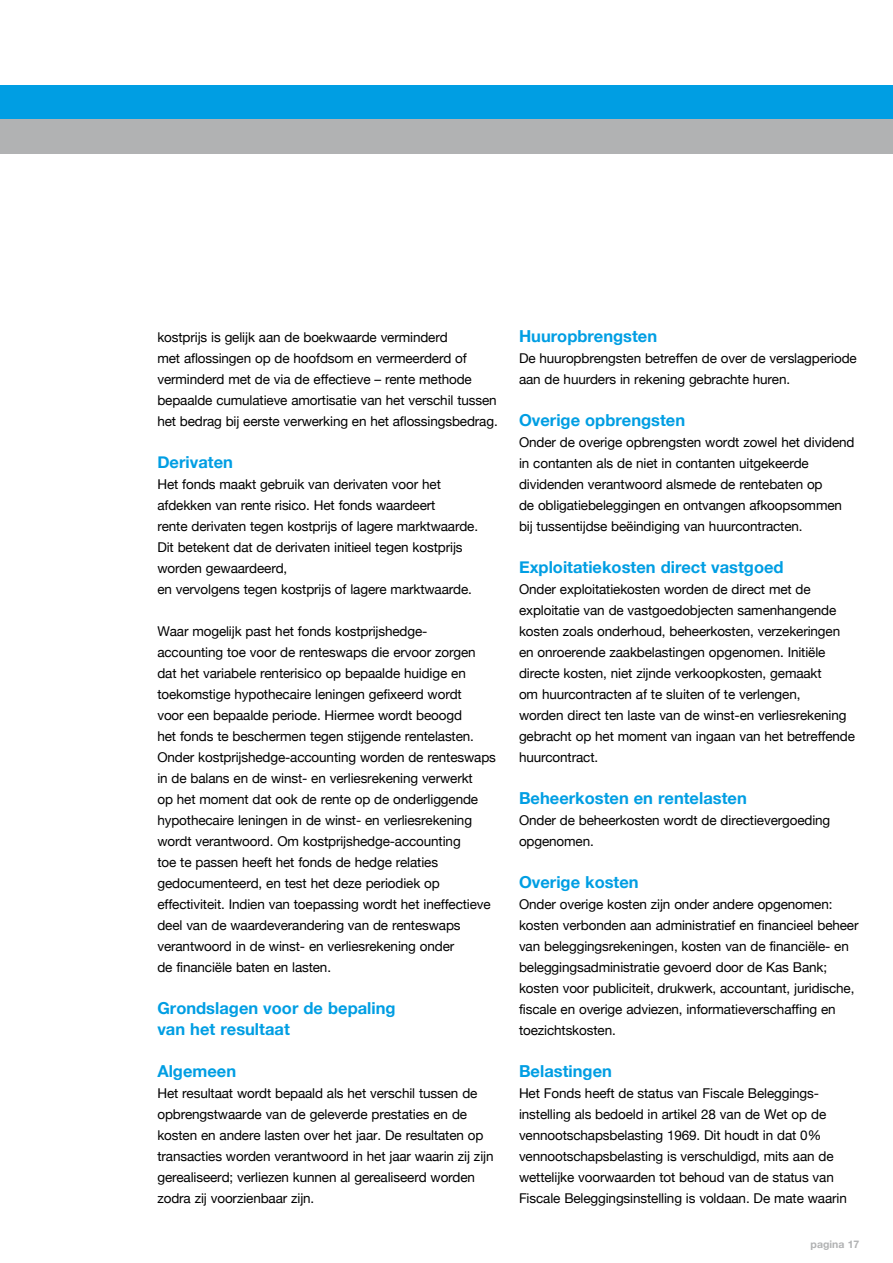
<style>
.page{position:relative;width:893px;height:1263px;background:#fff}
.page>*{position:absolute;margin:0;border:0;box-sizing:border-box;transform-origin:0 0}
.t1{font:700 16.5px/21px "Helvetica Neue";color:#009ee3}
.t2{font:13.5px/21px "Helvetica Neue";letter-spacing:-.01em;color:#000}
.t3{font:700 10.5px "Helvetica Neue";color:#b1b2b3}
</style>
<div class="page">
<div style="left:0;top:85px;width:21px;height:34px;background:#009ee3"></div>
<div style="left:0;top:119px;width:21px;height:34px;background:#b1b2b3"></div>
<div style="left:21px;top:85px;width:871px;height:34px;background:#009ee3"></div>
<div style="left:21px;top:119px;width:871px;height:34px;background:#b1b2b3"></div>
<p class="t2" style="left:157px;top:328px;width:342px">kostprijs is gelijk aan de boekwaarde verminderd<br>met aflossingen op de hoofdsom en vermeerderd of verminderd met de via de effectieve – rente methode bepaalde cumulatieve amortisatie van het verschil tussen het bedrag bij eerste verwerking en het aflossingsbedrag.</p>
<p class="t1" style="left:157px;top:453px;width:77px">Derivaten</p>
<p class="t2" style="left:157px;top:475px;width:322px">Het fonds maakt gebruik van derivaten voor het afdekken van rente risico. Het fonds waardeert<br>rente derivaten tegen kostprijs of lagere marktwaarde.<br>Dit betekent dat de derivaten initieel tegen kostprijs worden gewaardeerd,<br>en vervolgens tegen kostprijs of lagere marktwaarde.</p>
<p class="t2" style="left:157px;top:622px;width:340px">Waar mogelijk past het fonds kostprijshedge&shy;accounting toe voor de renteswaps die ervoor zorgen dat het variabele renterisico op bepaalde huidige en toekomstige hypothecaire leningen gefixeerd wordt<br>voor een bepaalde periode. Hiermee wordt beoogd<br>het fonds te beschermen tegen stijgende rentelasten.<br>Onder kostprijshedge-accounting worden de renteswaps in de balans en de winst- en verliesrekening verwerkt<br>op het moment dat ook de rente op de onderliggende hypothecaire leningen in de winst- en verliesrekening wordt verantwoord. Om kostprijshedge-accounting<br>toe te passen heeft het fonds de hedge relaties gedocumenteerd, en test het deze periodiek op effectiviteit. Indien van toepassing wordt het ineffectieve deel van de waardeverandering van de renteswaps verantwoord in de winst- en verliesrekening onder<br>de financiële baten en lasten.</p>
<p class="t1" style="left:157px;top:999px;width:240px">Grondslagen voor de bepaling van het resultaat</p>
<p class="t1" style="left:157px;top:1062px;width:80px">Algemeen</p>
<p class="t2" style="left:157px;top:1084px;width:337px">Het resultaat wordt bepaald als het verschil tussen de opbrengstwaarde van de geleverde prestaties en de kosten en andere lasten over het jaar. De resultaten op transacties worden verantwoord in het jaar waarin zij zijn gerealiseerd; verliezen kunnen al gerealiseerd worden zodra zij voorzienbaar zijn.</p>
<p class="t1" style="left:519px;top:327px;width:140px">Huuropbrengsten</p>
<p class="t2" style="left:519px;top:349px;width:339px">De huuropbrengsten betreffen de over de verslagperiode aan de huurders in rekening gebrachte huren.</p>
<p class="t1" style="left:519px;top:411px;width:168px">Overige opbrengsten</p>
<p class="t2" style="left:519px;top:433px;width:337px">Onder de overige opbrengsten wordt zowel het dividend in contanten als de niet in contanten uitgekeerde dividenden verantwoord alsmede de rentebaten op<br>de obligatiebeleggingen en ontvangen afkoopsommen bij tussentijdse beëindiging van huurcontracten.</p>
<p class="t1" style="left:519px;top:558px;width:266px">Exploitatiekosten direct vastgoed</p>
<p class="t2" style="left:519px;top:580px;width:337px">Onder exploitatiekosten worden de direct met de exploitatie van de vastgoedobjecten samenhangende kosten zoals onderhoud, beheerkosten, verzekeringen en onroerende zaakbelastingen opgenomen. Initiële directe kosten, niet zijnde verkoopkosten, gemaakt<br>om huurcontracten af te sluiten of te verlengen,<br>worden direct ten laste van de winst-en verliesrekening gebracht op het moment van ingaan van het betreffende huurcontract.</p>
<p class="t1" style="left:519px;top:789px;width:229px">Beheerkosten en rentelasten</p>
<p class="t2" style="left:519px;top:811px;width:313px">Onder de beheerkosten wordt de directievergoeding opgenomen.</p>
<p class="t1" style="left:519px;top:873px;width:121px">Overige kosten</p>
<p class="t2" style="left:519px;top:895px;width:341px">Onder overige kosten zijn onder andere opgenomen: kosten verbonden aan administratief en financieel beheer van beleggingsrekeningen, kosten van de financiële- en beleggingsadministratie gevoerd door de Kas Bank; kosten voor publiciteit, drukwerk, accountant, juridische, fiscale en overige adviezen, informatieverschaffing en toezichtskosten.</p>
<p class="t1" style="left:519px;top:1062px;width:94px">Belastingen</p>
<p class="t2" style="left:519px;top:1084px;width:329px">Het Fonds heeft de status van Fiscale Beleggings&shy;instelling als bedoeld in artikel 28 van de Wet op de vennootschapsbelasting 1969. Dit houdt in dat 0% vennootschapsbelasting is verschuldigd, mits aan de wettelijke voorwaarden tot behoud van de status van Fiscale Beleggingsinstelling is voldaan. De mate waarin</p>
<p class="t3" style="left:810px;top:1240px;width:50px">pagina 17</p>
</div>
